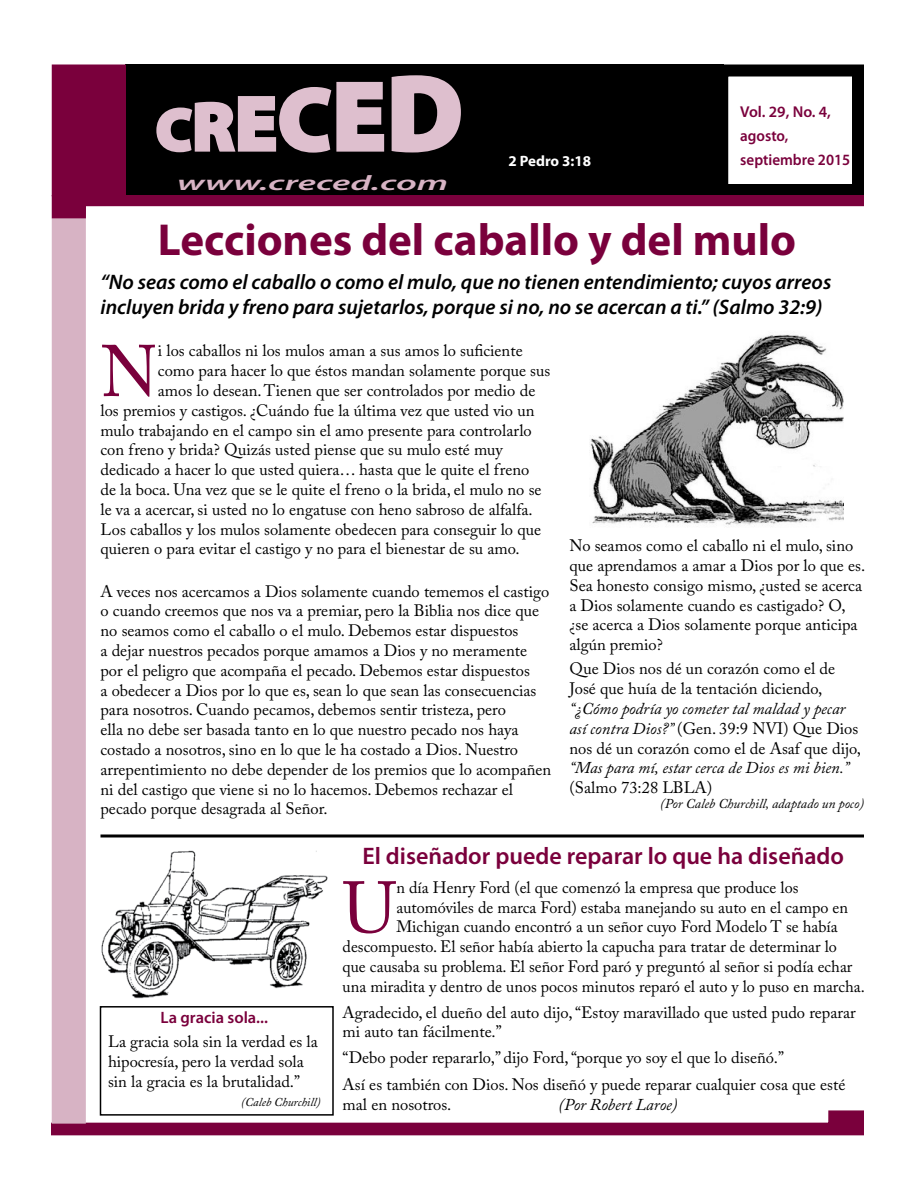
<style>
.page{position:relative;width:918px;height:1188px;background:#fff}
.page>*{position:absolute;margin:0;border:0;box-sizing:border-box;transform-origin:0 0}
.t1{font:72.15px "Adobe Caslon Pro";color:#7a003c}
.t2{font:900 60px "Myriad Pro";color:#debfce}
.t3{font:700 45px "Myriad Pro";color:#7a003c}
.t4{font:600 24px "Myriad Pro";color:#7a003c}
.t5{font:italic 600 21px/25.2px "Myriad Pro";color:#000}
.t6{font:italic 600 21px "Myriad Pro";color:#d7b3c4;scale:1.82 1}
.t7{font:16.5px/19.8px "Adobe Caslon Pro";color:#000}
.t8{font:italic 16.5px "Adobe Caslon Pro";color:#000}
.t9{font:600 16.5px "Myriad Pro";color:#7a003c}
.t10{font:600 15.75px/24px "Myriad Pro";color:#7a003c}
.t11{font:700 15px "Myriad Pro";color:#fff}
.t12{font:italic 13.5px "Adobe Caslon Pro";color:#000}
.t13{font:italic 12px "Adobe Caslon Pro";color:#000}
.s1{font-size:69px}
.s2{font-size:78px}
.s3{font-size:90px}
.s4{font-size:99px}
.s5{font-size:108px}
.s6{font-style:italic}
</style>
<div class="page">
<div style="left:125px;top:64px;width:599px;height:132px;background:#000"></div>
<svg style="left:51px;top:1110px;width:813px;height:26px"></svg>
<div style="left:52px;top:218px;width:34px;height:906px;background:#d7b3c4"></div>
<div style="left:52px;top:65px;width:73px;height:131px;background:#7a003c"></div>
<div style="left:52px;top:64px;width:74px;height:132px;border:2px solid #7a003c"></div>
<div style="left:716px;top:64px;width:148px;height:132px;border:12px solid #000"></div>
<svg style="left:156px;top:75px;width:305px;height:78px"></svg>
<svg style="left:52px;top:195px;width:812px;height:23px"></svg>
<img style="left:590px;top:334px;width:254px;height:191px">
<img style="left:101px;top:850px;width:227px;height:148px">
<hr style="left:100px;top:834px;width:764px;height:3px;background:#000">
<div style="left:100px;top:1006px;width:234px;height:110px;border:2px solid #000"></div>
<h2 class="t2" style="left:156px;top:90px;width:309px">C<span class="s1">R</span><span class="s2">E</span><span class="s3">C</span><span class="s4">E</span><span class="s5">D</span></h2>
<p class="t6" style="left:177px;top:169px;width:150px">www.creced.com</p>
<p class="t11" style="left:508px;top:151px;width:84px">2 Pedro 3:18</p>
<p class="t10" style="left:740px;top:99px;width:112px">Vol. 29, No. 4, agosto, septiembre 2015</p>
<h3 class="t3" style="left:158px;top:210px;width:640px">Lecciones del caballo y del mulo</h3>
<p class="t5" style="left:100px;top:269px;width:732px">“No seas como el caballo o como el mulo, que no tienen entendimiento; cuyos arreos incluyen brida y freno para sujetarlos, porque si no, no se acercan a ti.” (Salmo 32:9)</p>
<h1 class="t1" style="left:100px;top:329px;width:59px">N</h1>
<p class="t7" style="left:158px;top:341px;width:366px">i los caballos ni los mulos aman a sus amos lo suficiente</p>
<p class="t7" style="left:158px;top:361px;width:394px">como para hacer lo que éstos mandan solamente porque sus</p>
<p class="t7" style="left:158px;top:380px;width:379px">amos lo desean. Tienen que ser controlados por medio de</p>
<p class="t7" style="left:100px;top:400px;width:435px">los premios y castigos. ¿Cuándo fue la última vez que usted vio un</p>
<p class="t7" style="left:100px;top:420px;width:433px">mulo trabajando en el campo sin el amo presente para controlarlo</p>
<p class="t7" style="left:100px;top:440px;width:404px">con freno y brida? Quizás usted piense que su mulo esté muy</p>
<p class="t7" style="left:100px;top:460px;width:430px">dedicado a hacer lo que usted quiera… hasta que le quite el freno</p>
<p class="t7" style="left:100px;top:479px;width:443px">de la boca. Una vez que se le quite el freno o la brida, el mulo no se</p>
<p class="t7" style="left:100px;top:499px;width:434px">le va a acercar, si usted no lo engatuse con heno sabroso de alfalfa.</p>
<p class="t7" style="left:100px;top:519px;width:442px">Los caballos y los mulos solamente obedecen para conseguir lo que</p>
<p class="t7" style="left:100px;top:539px;width:421px">quieren o para evitar el castigo y no para el bienestar de su amo.</p>
<p class="t7" style="left:100px;top:581px;width:452px">A veces nos acercamos a Dios solamente cuando tememos el castigo o cuando creemos que nos va a premiar, pero la Biblia nos dice que no seamos como el caballo o el mulo. Debemos estar dispuestos<br>a dejar nuestros pecados porque amamos a Dios y no meramente por el peligro que acompaña el pecado. Debemos estar dispuestos<br>a obedecer a Dios por lo que es, sean lo que sean las consecuencias para nosotros. Cuando pecamos, debemos sentir tristeza, pero<br>ella no debe ser basada tanto en lo que nuestro pecado nos haya costado a nosotros, sino en lo que le ha costado a Dios. Nuestro arrepentimiento no debe depender de los premios que lo acompañen ni del castigo que viene si no lo hacemos. Debemos rechazar el pecado porque desagrada al Señor.</p>
<p class="t7" style="left:569px;top:536px;width:297px">No seamos como el caballo ni el mulo, sino que aprendamos a amar a Dios por lo que es.<br>Sea honesto consigo mismo, ¿usted se acerca a Dios solamente cuando es castigado? O, ¿se acerca a Dios solamente porque anticipa algún premio?</p>
<p class="t7" style="left:569px;top:659px;width:267px">Que Dios nos dé un corazón como el de<br>José que huía de la tentación diciendo,</p>
<p class="t7" style="left:569px;top:698px;width:293px"><span class="s6">“¿Cómo podría yo cometer tal maldad y pecar así contra Dios?”</span> (Gen. 39:9 NVI) Que Dios nos dé un corazón como el de Asaf que dijo,</p>
<p class="t8" style="left:569px;top:758px;width:281px">“Mas para mí, estar cerca de Dios es mi bien.”</p>
<p class="t7" style="left:569px;top:778px;width:144px">(Salmo 73:28 LBLA)</p>
<p class="t12" style="left:660px;top:795px;width:205px">(Por Caleb Churchill, adaptado un poco)</p>
<h3 class="t4" style="left:362px;top:841px;width:483px">El diseñador puede reparar lo que ha diseñado</h3>
<h1 class="t1" style="left:343px;top:865px;width:55px">U</h1>
<p class="t7" style="left:396px;top:877px;width:404px">n día Henry Ford (el que comenzó la empresa que produce los</p>
<p class="t7" style="left:396px;top:897px;width:453px">automóviles de marca Ford) estaba manejando su auto en el campo en</p>
<p class="t7" style="left:396px;top:917px;width:443px">Michigan cuando encontró a un señor cuyo Ford Modelo T se había</p>
<p class="t7" style="left:343px;top:937px;width:496px">descompuesto. El señor había abierto la capucha para tratar de determinar lo</p>
<p class="t7" style="left:343px;top:956px;width:511px">que causaba su problema. El señor Ford paró y preguntó al señor si podía echar</p>
<p class="t7" style="left:343px;top:976px;width:524px">una miradita y dentro de unos pocos minutos reparó el auto y lo puso en marcha.</p>
<p class="t7" style="left:343px;top:1002px;width:515px">Agradecido, el dueño del auto dijo, “Estoy maravillado que usted pudo reparar mi auto tan fácilmente.”</p>
<p class="t7" style="left:343px;top:1044px;width:504px;line-height:27.3px">“Debo poder repararlo,” dijo Ford, “porque yo soy el que lo diseñó.”<br>Así es también con Dios. Nos diseñó y puede reparar cualquier cosa que esté</p>
<p class="t7" style="left:343px;top:1095px;width:110px">mal en nosotros.</p>
<p class="t8" style="left:559px;top:1095px;width:120px">(Por Robert Laroe)</p>
<p class="t9" style="left:161px;top:1007px;width:109px">La gracia sola...</p>
<p class="t7" style="left:108px;top:1032px;width:211px">La gracia sola sin la verdad es la hipocresía, pero la verdad sola sin la gracia es la brutalidad.”</p>
<p class="t13" style="left:241px;top:1095px;width:81px">(Caleb Churchill)</p>
</div>
